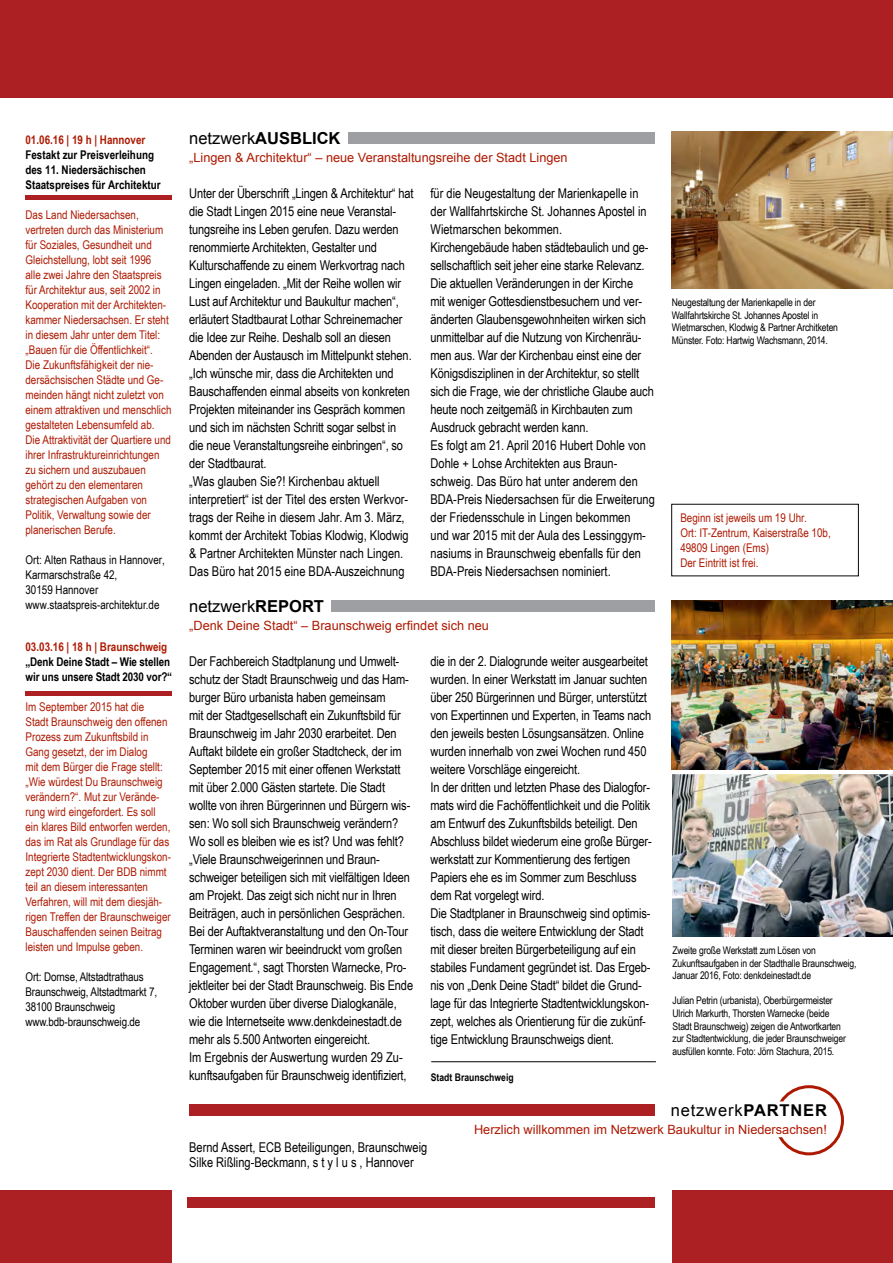
<style>
.page{position:relative;width:893px;height:1263px;background:#fff}
.page>*{position:absolute;margin:0;border:0;box-sizing:border-box;transform-origin:0 0}
.t1{font:16.5px "Arial";color:#000}
.t2{font:16.5px "Arial";letter-spacing:.05em;color:#000}
.t3{font:13.5px/18px "Arial Narrow";letter-spacing:-.01em;color:#000}
.t4{font:12.75px "Arial";color:#ae1902}
.t5{font:12px/15px "Arial Narrow";color:#ae1902}
.t6{font:12px/15px "Arial Narrow";letter-spacing:-.01em;color:#000}
.t7{font:700 12px/15px "Arial Narrow";color:#000}
.t8{font:700 12px "Arial Narrow";color:#ae1902}
.t9{font:10.5px/12.6px "Arial Narrow";letter-spacing:-.015em;color:#000}
.t10{font:700 10.5px "Arial Narrow";color:#000}
.s1{font-weight:700}
</style>
<div class="page">
<div style="left:0;top:0;width:893px;height:98px;background:#ac2024"></div>
<div style="left:7px;top:1190px;width:886px;height:73px;background:#ac2024"></div>
<div style="left:172px;top:1185px;width:500px;height:78px;background:#fff"></div>
<div style="left:0;top:1190px;width:38px;height:73px;background:#ac2024"></div>
<div style="left:187px;top:1197px;width:468px;height:11px;background:#ac2024"></div>
<hr style="left:26px;top:196px;width:146px;height:4px;background:#ac2024">
<img style="left:672px;top:132px;width:221px;height:156px">
<div style="left:349px;top:132px;width:306px;height:12px;background:#9d9fa2"></div>
<div style="left:332px;top:600px;width:323px;height:12px;background:#9d9fa2"></div>
<div style="left:774px;top:1085px;width:70px;height:70px;border:3px solid #ae1902;border-radius:50%"></div>
<div style="left:360px;top:1103px;width:468px;height:33px;background:#fff"></div>
<div style="left:189px;top:1104px;width:466px;height:12px;background:#ac2024"></div>
<hr style="left:431px;top:1061px;width:225px;height:1px;background:#000">
<img style="left:672px;top:600px;width:221px;height:170px">
<img style="left:672px;top:774px;width:221px;height:162px">
<hr style="left:26px;top:692px;width:146px;height:4px;background:#ac2024">
<p class="t8" style="left:26px;top:132px;width:121px">01.06.16 | 19 h | Hannover</p>
<p class="t7" style="left:26px;top:147px;width:137px">Festakt zur Preisverleihung des 11. Niedersächischen<br>Staatspreises für Architektur</p>
<p class="t5" style="left:26px;top:207px;width:148px">Das Land Niedersachsen, vertreten durch das Ministerium für Soziales, Gesundheit und<br>Gleichstellung, lobt seit 1996<br>alle zwei Jahre den Staatspreis für Architektur aus, seit 2002 in<br>Kooperation mit der Architekten&shy;kammer Niedersachsen. Er steht in diesem Jahr unter dem Titel: „Bauen für die Öffentlichkeit“.<br>Die Zukunftsfähigkeit der nie&shy;dersächsischen Städte und Ge&shy;meinden hängt nicht zuletzt von einem attraktiven und menschlich gestalteten Lebensumfeld ab.<br>Die Attraktivität der Quartiere und ihrer Infrastruktureinrichtungen zu sichern und auszubauen gehört zu den elementaren strategischen Aufgaben von<br>Politik, Verwaltung sowie der planerischen Berufe.</p>
<p class="t6" style="left:26px;top:552px;width:141px">Ort: Alten Rathaus in Hannover,<br>Karmarschstraße 42,<br>30159 Hannover www.staatspreis-architektur.de</p>
<p class="t8" style="left:26px;top:639px;width:143px">03.03.16 | 18 h | Braunschweig</p>
<p class="t7" style="left:26px;top:654px;width:148px">„Denk Deine Stadt – Wie stellen wir uns unsere Stadt 2030 vor?“</p>
<p class="t5" style="left:26px;top:699px;width:147px">Im September 2015 hat die<br>Stadt Braunschweig den offenen<br>Prozess zum Zukunftsbild in<br>Gang gesetzt, der im Dialog<br>mit dem Bürger die Frage stellt: „Wie würdest Du Braunschweig verändern?“. Mut zur Verände&shy;rung wird eingefordert. Es soll ein klares Bild entworfen werden, das im Rat als Grundlage für das<br>Integrierte Stadtentwicklungskon&shy;zept 2030 dient. Der BDB nimmt teil an diesem interessanten<br>Verfahren, will mit dem diesjäh&shy;rigen Treffen der Braunschweiger<br>Bauschaffenden seinen Beitrag leisten und Impulse geben.</p>
<p class="t6" style="left:26px;top:969px;width:133px">Ort: Dornse, Altstadtrathaus<br>Braunschweig, Altstadtmarkt 7,<br>38100 Braunschweig www.bdb-braunschweig.de</p>
<p class="t1" style="left:189px;top:127px;width:153px">netzwerk<span class="s1">AUSBLICK</span></p>
<p class="t4" style="left:189px;top:149px;width:380px">„Lingen &amp; Architektur“ – neue Veranstaltungsreihe der Stadt Lingen</p>
<p class="t3" style="left:189px;top:184px;width:226px">Unter der Überschrift „Lingen &amp; Architektur“ hat die Stadt Lingen 2015 eine neue Veranstal&shy;tungsreihe ins Leben gerufen. Dazu werden renommierte Architekten, Gestalter und Kulturschaffende zu einem Werkvortrag nach Lingen eingeladen. „Mit der Reihe wollen wir Lust auf Architektur und Baukultur machen“, erläutert Stadtbaurat Lothar Schreinemacher die Idee zur Reihe. Deshalb soll an diesen Abenden der Austausch im Mittelpunkt stehen. „Ich wünsche mir, dass die Architekten und Bauschaffenden einmal abseits von konkreten Projekten miteinander ins Gespräch kommen und sich im nächsten Schritt sogar selbst in die neue Veranstaltungsreihe einbringen“, so der Stadtbaurat.<br>„Was glauben Sie?! Kirchenbau aktuell interpretiert“ ist der Titel des ersten Werkvor&shy;trags der Reihe in diesem Jahr. Am 3. März, kommt der Architekt Tobias Klodwig, Klodwig &amp; Partner Architekten Münster nach Lingen.<br>Das Büro hat 2015 eine BDA-Auszeichnung</p>
<p class="t3" style="left:431px;top:184px;width:226px">für die Neugestaltung der Marienkapelle in der Wallfahrtskirche St. Johannes Apostel in Wietmarschen bekommen.<br>Kirchengebäude haben städtebaulich und ge&shy;sellschaftlich seit jeher eine starke Relevanz.<br>Die aktuellen Veränderungen in der Kirche<br>mit weniger Gottesdienstbesuchern und ver&shy;änderten Glaubensgewohnheiten wirken sich unmittelbar auf die Nutzung von Kirchenräu&shy;men aus. War der Kirchenbau einst eine der Königsdisziplinen in der Architektur, so stellt sich die Frage, wie der christliche Glaube auch heute noch zeitgemäß in Kirchbauten zum Ausdruck gebracht werden kann.<br>Es folgt am 21. April 2016 Hubert Dohle von Dohle + Lohse Architekten aus Braun&shy;schweig. Das Büro hat unter anderem den BDA-Preis Niedersachsen für die Erweiterung der Friedensschule in Lingen bekommen<br>und war 2015 mit der Aula des Lessinggym&shy;nasiums in Braunschweig ebenfalls für den BDA-Preis Niedersachsen nominiert.</p>
<p class="t1" style="left:189px;top:595px;width:136px">netzwerk<span class="s1">REPORT</span></p>
<p class="t4" style="left:189px;top:617px;width:301px">„Denk Deine Stadt“ – Braunschweig erfindet sich neu</p>
<p class="t3" style="left:189px;top:652px;width:225px">Der Fachbereich Stadtplanung und Umwelt&shy;schutz der Stadt Braunschweig und das Ham&shy;burger Büro urbanista haben gemeinsam<br>mit der Stadtgesellschaft ein Zukunftsbild für Braunschweig im Jahr 2030 erarbeitet. Den Auftakt bildete ein großer Stadtcheck, der im September 2015 mit einer offenen Werkstatt mit über 2.000 Gästen startete. Die Stadt wollte von ihren Bürgerinnen und Bürgern wis&shy;sen: Wo soll sich Braunschweig verändern?<br>Wo soll es bleiben wie es ist? Und was fehlt? „Viele Braunschweigerinnen und Braun&shy;schweiger beteiligen sich mit vielfältigen Ideen am Projekt. Das zeigt sich nicht nur in Ihren Beiträgen, auch in persönlichen Gesprächen.<br>Bei der Auftaktveranstaltung und den On-Tour Terminen waren wir beeindruckt vom großen Engagement.“, sagt Thorsten Warnecke, Pro&shy;jektleiter bei der Stadt Braunschweig. Bis Ende Oktober wurden über diverse Dialogkanäle, wie die Internetseite www.denkdeinestadt.de mehr als 5.500 Antworten eingereicht.<br>Im Ergebnis der Auswertung wurden 29 Zu&shy;kunftsaufgaben für Braunschweig identifiziert,</p>
<p class="t3" style="left:431px;top:652px;width:223px">die in der 2. Dialogrunde weiter ausgearbeitet wurden. In einer Werkstatt im Januar suchten über 250 Bürgerinnen und Bürger, unterstützt von Expertinnen und Experten, in Teams nach den jeweils besten Lösungsansätzen. Online wurden innerhalb von zwei Wochen rund 450 weitere Vorschläge eingereicht.<br>In der dritten und letzten Phase des Dialogfor&shy;mats wird die Fachöffentlichkeit und die Politik am Entwurf des Zukunftsbilds beteiligt. Den Abschluss bildet wiederum eine große Bürger&shy;werkstatt zur Kommentierung des fertigen Papiers ehe es im Sommer zum Beschluss dem Rat vorgelegt wird.<br>Die Stadtplaner in Braunschweig sind optimis&shy;tisch, dass die weitere Entwicklung der Stadt mit dieser breiten Bürgerbeteiligung auf ein stabiles Fundament gegründet ist. Das Ergeb&shy;nis von „Denk Deine Stadt“ bildet die Grund&shy;lage für das Integrierte Stadtentwicklungskon&shy;zept, welches als Orientierung für die zukünf&shy;tige Entwicklung Braunschweigs dient.</p>
<p class="t10" style="left:431px;top:1071px;width:84px">Stadt Braunschweig</p>
<p class="t9" style="left:672px;top:296px;width:168px">Neugestaltung der Marienkapelle in der Wallfahrtskirche St. Johannes Apostel in Wietmarschen, Klodwig &amp; Partner Architketen Münster. Foto: Hartwig Wachsmann, 2014.</p>
<p class="t5" style="left:680px;top:510px;width:152px">Beginn ist jeweils um 19 Uhr.<br>Ort: IT-Zentrum, Kaiserstraße 10b,<br>49809 Lingen (Ems)<br>Der Eintritt ist frei.</p>
<p class="t9" style="left:672px;top:944px;width:186px">Zweite große Werkstatt zum Lösen von<br>Zukunftsaufgaben in der Stadthalle Braunschweig,<br>Januar 2016, Foto: denkdeinestadt.de</p>
<p class="t9" style="left:672px;top:994px;width:175px">Julian Petrin (urbanista), Oberbürgermeister Ulrich Markurth, Thorsten Warnecke (beide Stadt Braunschweig) zeigen die Antwortkarten zur Stadtentwicklung, die jeder Braunschweiger ausfüllen konnte. Foto: Jörn Stachura, 2015.</p>
<p class="t3" style="left:189px;top:1139px;width:240px;line-height:15.5px">Bernd Assert, ECB Beteiligungen, Braunschweig<br>Silke Rißling-Beckmann, s t y l u s , Hannover</p>
<p class="t2" style="left:671px;top:1099px;width:158px">netzwerk<span class="s1">PARTNER</span></p>
<p class="t4" style="left:474px;top:1121px;width:354px">Herzlich willkommen im Netzwerk Baukultur in Niedersachsen!</p>
</div>
